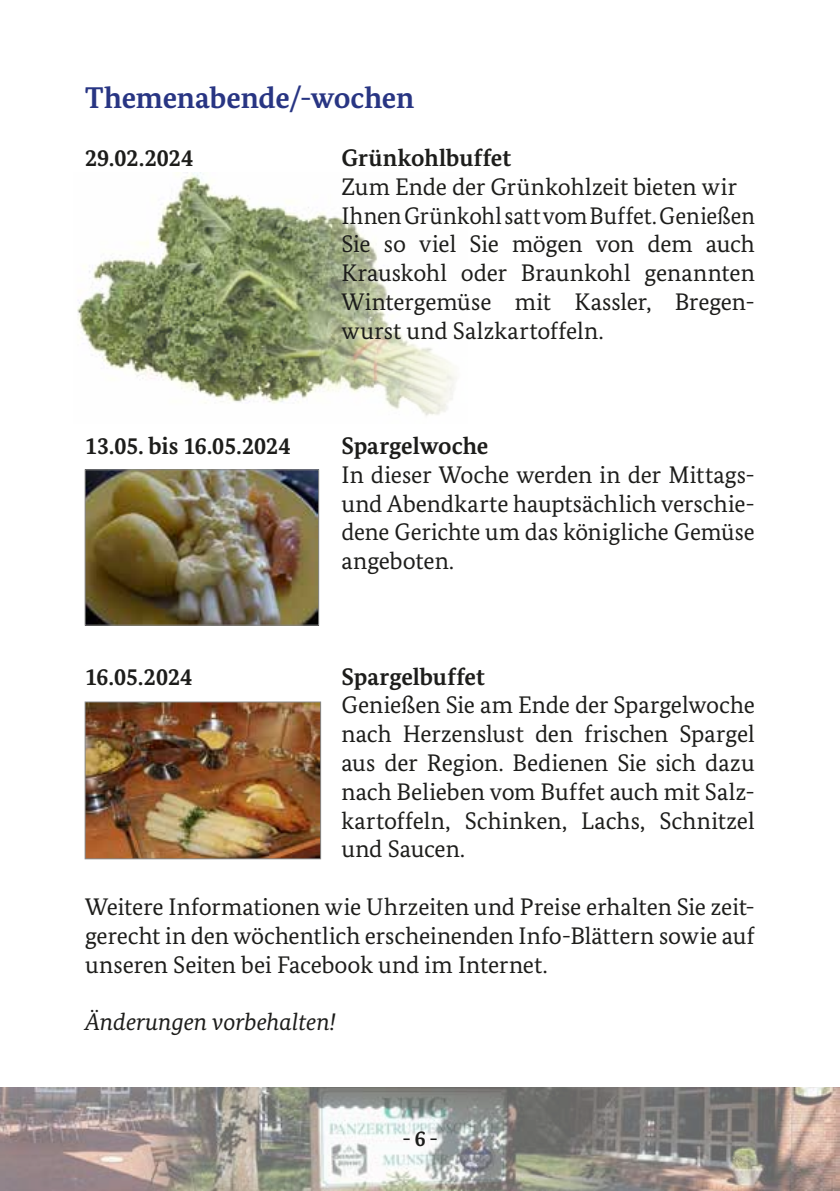
<style>
.page{position:relative;width:840px;height:1191px;background:#fff}
.page>*{position:absolute;margin:0;border:0;box-sizing:border-box;transform-origin:0 0}
.t1{font:700 30px "Bundes Serif";letter-spacing:-.005em;color:#283583}
.t2{font:24px/28.8px "Bundes Serif";letter-spacing:-.005em;color:#1d1d1b;text-align:justify}
.t3{font:700 24px "Bundes Serif";color:#1d1d1b}
.t4{font:italic 24px "Bundes Serif";color:#1d1d1b}
.t5{font:700 22px "Bundes Serif";color:#1d1d1b}
</style>
<div class="page">
<img style="left:0;top:1087px;width:839px;height:104px">
<img style="left:77px;top:173px;width:380px;height:243px">
<img style="left:87px;top:703px;width:232px;height:154px">
<div style="left:85px;top:701px;width:236px;height:158px;border:1px solid #878787"></div>
<img style="left:87px;top:471px;width:230px;height:152px">
<div style="left:85px;top:469px;width:234px;height:156px;border:1px solid #878787"></div>
<p class="t1" style="left:85px;top:80px;width:330px">Themenabende/-wochen</p>
<p class="t3" style="left:85px;top:143px;width:110px">29.02.2024</p>
<p class="t3" style="left:341px;top:143px;width:171px">Grünkohlbuffet</p>
<p class="t2" style="left:341px;top:172px;width:415px;text-align:left">Zum Ende der Grünkohlzeit bieten wir Ihnen Grünkohl satt vom Buffet. Genießen Sie so viel Sie mögen von dem auch Krauskohl oder Braunkohl genannten Wintergemüse mit Kassler, Bregen&shy;wurst und Salzkartoffeln.</p>
<p class="t3" style="left:85px;top:431px;width:207px">13.05. bis 16.05.2024</p>
<p class="t3" style="left:341px;top:431px;width:148px">Spargelwoche</p>
<p class="t2" style="left:341px;top:460px;width:414px">In dieser Woche werden in der Mittags&shy;und Abendkarte hauptsächlich verschie&shy;dene Gerichte um das königliche Gemüse angeboten.</p>
<p class="t3" style="left:85px;top:661px;width:109px">16.05.2024</p>
<p class="t3" style="left:341px;top:661px;width:145px">Spargelbuffet</p>
<p class="t2" style="left:341px;top:690px;width:415px">Genießen Sie am Ende der Spargelwoche nach Herzenslust den frischen Spargel aus der Region. Bedienen Sie sich dazu nach Belieben vom Buffet auch mit Salz&shy;kartoffeln, Schinken, Lachs, Schnitzel und Saucen.</p>
<p class="t2" style="left:85px;top:892px;width:670px">Weitere Informationen wie Uhrzeiten und Preise erhalten Sie zeit&shy;gerecht in den wöchentlich erscheinenden Info-Blättern sowie auf unseren Seiten bei Facebook und im Internet.</p>
<p class="t4" style="left:85px;top:1007px;width:252px">Änderungen vorbehalten!</p>
<p class="t5" style="left:402px;top:1125px;width:37px">- 6 -</p>
</div>
